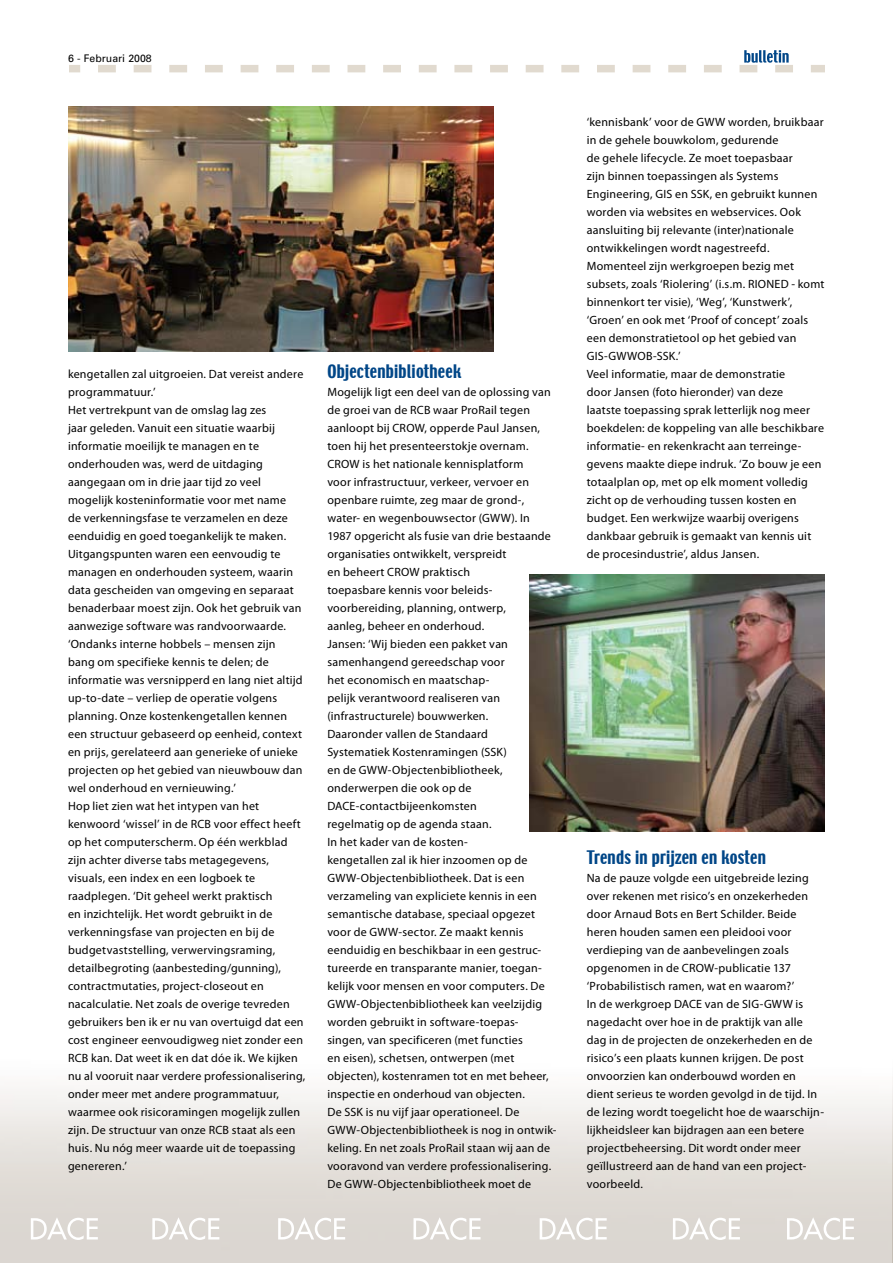
<style>
.page{position:relative;width:893px;height:1263px;background:#fff}
.page>*{position:absolute;margin:0;border:0;box-sizing:border-box;transform-origin:0 0}
.t1{font:16.5px "Techno";letter-spacing:.015em;color:#004687}
.t2{font:12px/18px "Myriad Pro";letter-spacing:.02em;color:#000}
.t3{font:10.5px "Univers";color:#000}
</style>
<div class="page">
<svg style="left:69px;top:50px;width:756px;height:22px"></svg>
<svg style="left:31px;top:1217px;width:67px;height:23px"></svg>
<svg style="left:152px;top:1217px;width:67px;height:23px"></svg>
<svg style="left:278px;top:1217px;width:67px;height:23px"></svg>
<svg style="left:414px;top:1217px;width:67px;height:23px"></svg>
<svg style="left:540px;top:1217px;width:67px;height:23px"></svg>
<svg style="left:673px;top:1217px;width:67px;height:23px"></svg>
<svg style="left:787px;top:1217px;width:67px;height:23px"></svg>
<img style="left:529px;top:575px;width:295px;height:256px">
<img style="left:68px;top:106px;width:425px;height:246px">
<p class="t3" style="left:68px;top:52px;width:85px">6 - Februari 2008</p>
<p class="t2" style="left:68px;top:365px;width:239px">kengetallen zal uitgroeien. Dat vereist andere programmatuur.’<br>Het vertrekpunt van de omslag lag zes<br>jaar geleden. Vanuit een situatie waarbij informatie moeilijk te managen en te onderhouden was, werd de uitdaging aangegaan om in drie jaar tijd zo veel mogelijk kosteninformatie voor met name<br>de verkenningsfase te verzamelen en deze eenduidig en goed toegankelijk te maken.<br>Uitgangspunten waren een eenvoudig te managen en onderhouden systeem, waarin data gescheiden van omgeving en separaat benaderbaar moest zijn. Ook het gebruik van aanwezige software was randvoorwaarde. ‘Ondanks interne hobbels – mensen zijn<br>bang om specifieke kennis te delen; de informatie was versnipperd en lang niet altijd up-to-date – verliep de operatie volgens planning. Onze kostenkengetallen kennen een structuur gebaseerd op eenheid, context en prijs, gerelateerd aan generieke of unieke projecten op het gebied van nieuwbouw dan wel onderhoud en vernieuwing.’<br>Hop liet zien wat het intypen van het kenwoord ‘wissel’ in de RCB voor effect heeft op het computerscherm. Op één werkblad zijn achter diverse tabs metagegevens, visuals, een index en een logboek te raadplegen. ‘Dit geheel werkt praktisch<br>en inzichtelijk. Het wordt gebruikt in de verkenningsfase van projecten en bij de budgetvaststelling, verwervingsraming, detailbegroting (aanbesteding/gunning), contractmutaties, project-closeout en nacalculatie. Net zoals de overige tevreden gebruikers ben ik er nu van overtuigd dat een cost engineer eenvoudigweg niet zonder een RCB kan. Dat weet ik en dat dóe ik. We kijken nu al vooruit naar verdere professionalisering, onder meer met andere programmatuur, waarmee ook risicoramingen mogelijk zullen zijn. De structuur van onze RCB staat als een huis. Nu nóg meer waarde uit de toepassing genereren.’</p>
<h1 class="t1" style="left:327px;top:360px;width:135px">Objectenbibliotheek</h1>
<p class="t2" style="left:327px;top:383px;width:231px">Mogelijk ligt een deel van de oplossing van de groei van de RCB waar ProRail tegen aanloopt bij CROW, opperde Paul Jansen, toen hij het presenteerstokje overnam.<br>CROW is het nationale kennisplatform<br>voor infrastructuur, verkeer, vervoer en openbare ruimte, zeg maar de grond-, water- en wegenbouwsector (GWW). In 1987 opgericht als fusie van drie bestaande organisaties ontwikkelt, verspreidt<br>en beheert CROW praktisch<br>toepasbare kennis voor beleids&shy;voorbereiding, planning, ontwerp,<br>aanleg, beheer en onderhoud.<br>Jansen: ‘Wij bieden een pakket van samenhangend gereedschap voor<br>het economisch en maatschap-<br>pelijk verantwoord realiseren van (infrastructurele) bouwwerken.<br>Daaronder vallen de Standaard<br>Systematiek Kostenramingen (SSK)<br>en de GWW-Objectenbibliotheek, onderwerpen die ook op de DACE-contactbijeenkomsten<br>regelmatig op de agenda staan.<br>In het kader van de kosten-<br>kengetallen zal ik hier inzoomen op de GWW-Objectenbibliotheek. Dat is een verzameling van expliciete kennis in een semantische database, speciaal opgezet voor de GWW-sector. Ze maakt kennis eenduidig en beschikbaar in een gestruc&shy;tureerde en transparante manier, toegan&shy;kelijk voor mensen en voor computers. De GWW-Objectenbibliotheek kan veelzijdig worden gebruikt in software-toepas&shy;singen, van specificeren (met functies<br>en eisen), schetsen, ontwerpen (met objecten), kostenramen tot en met beheer, inspectie en onderhoud van objecten.<br>De SSK is nu vijf jaar operationeel. De GWW-Objectenbibliotheek is nog in ontwik&shy;keling. En net zoals ProRail staan wij aan de vooravond van verdere professionalisering.<br>De GWW-Objectenbibliotheek moet de</p>
<p class="t2" style="left:587px;top:113px;width:239px">‘kennisbank’ voor de GWW worden, bruikbaar in de gehele bouwkolom, gedurende<br>de gehele lifecycle. Ze moet toepasbaar<br>zijn binnen toepassingen als Systems Engineering, GIS en SSK, en gebruikt kunnen worden via websites en webservices. Ook aansluiting bij relevante (inter)nationale ontwikkelingen wordt nagestreefd.<br>Momenteel zijn werkgroepen bezig met subsets, zoals ‘Riolering’ (i.s.m. RIONED - komt binnenkort ter visie), ‘Weg’, ‘Kunstwerk’, ‘Groen’ en ook met ‘Proof of concept’ zoals een demonstratietool op het gebied van GIS-GWWOB-SSK.’<br>Veel informatie, maar de demonstratie<br>door Jansen (foto hieronder) van deze<br>laatste toepassing sprak letterlijk nog meer boekdelen: de koppeling van alle beschikbare informatie- en rekenkracht aan terreinge&shy;gevens maakte diepe indruk. ‘Zo bouw je een totaalplan op, met op elk moment volledig zicht op de verhouding tussen kosten en budget. Een werkwijze waarbij overigens dankbaar gebruik is gemaakt van kennis uit de procesindustrie’, aldus Jansen.</p>
<h1 class="t1" style="left:587px;top:846px;width:181px">Trends in prijzen en kosten</h1>
<p class="t2" style="left:587px;top:869px;width:239px">Na de pauze volgde een uitgebreide lezing over rekenen met risico’s en onzekerheden door Arnaud Bots en Bert Schilder. Beide heren houden samen een pleidooi voor verdieping van de aanbevelingen zoals opgenomen in de CROW-publicatie 137 ‘Probabilistisch ramen, wat en waarom?’<br>In de werkgroep DACE van de SIG-GWW is nagedacht over hoe in de praktijk van alle dag in de projecten de onzekerheden en de risico’s een plaats kunnen krijgen. De post onvoorzien kan onderbouwd worden en dient serieus te worden gevolgd in de tijd. In de lezing wordt toegelicht hoe de waarschijn&shy;lijkheidsleer kan bijdragen aan een betere projectbeheersing. Dit wordt onder meer geïllustreerd aan de hand van een project&shy;voorbeeld.</p>
</div>
